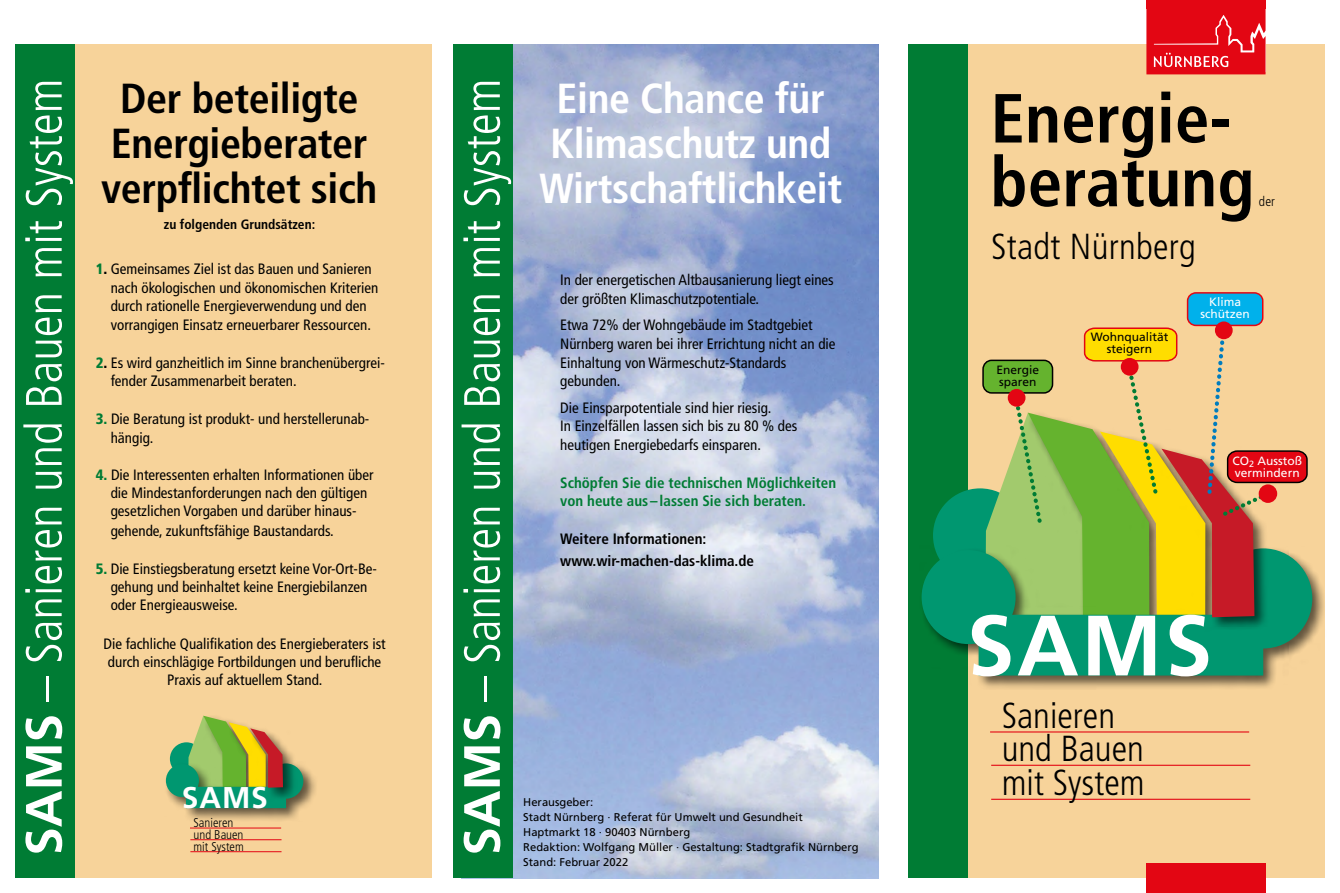
<style>
.page{position:relative;width:1340px;height:893px;background:#fff}
.page>*{position:absolute;margin:0;border:0;box-sizing:border-box;transform-origin:0 0}
.StN__Referat_9_10_5{font:700 85.5px "Frutiger LT Std";color:#fff}
.StN__Referat_9_10_5-2{font:700 condensed 69.3px "Frutiger LT Std";color:#000}
.StN__Referat_9_10_5-3{font:300 condensed 51px "Frutiger LT Std";color:#fff}
.StN__Referat_9_10_5-4{font:700 condensed 42px "Frutiger LT Std";letter-spacing:-.01em;color:#fff}
.StN__Referat_9_10_5-5{font:700 condensed 42px "Frutiger LT Std";letter-spacing:-.01em;color:#000}
.StN__Referat_9_10_5-6{font:300 condensed 36.15px "Frutiger LT Std";color:#000}
.StN__Referat_9_10_5-7{font:700 30px "Frutiger LT Std";color:#fff}
.StN__Referat_9_10_5-8{font:condensed 15px/18px "Frutiger LT Std";color:#000}
.StN__Referat_9_10_5-9{font:700 condensed 15px/18px "Frutiger LT Std";color:#007c34}
.StN__Referat_9_10_5-10{font:700 condensed 15px "Frutiger LT Std";color:#000}
.StN__Referat_9_10_5-11{font:700 condensed 13.5px "Frutiger LT Std";color:#000}
.StN__Referat_9_10_5-12{font:300 condensed 13.5px "Frutiger LT Std";color:#000}
.StN__Referat_9_10_5-13{font:300 condensed 12.75px "Frutiger LT Std";color:#000}
.StN__Referat_9_10_5-14{font:12px/12px "Frutiger LT Std";color:#000}
.StN__Referat_9_10_5-15{font:12px/12px "Frutiger LT Std";color:#fff}
.StN__Copytext_7_5_10{font:11.25px "Frutiger LT Std";color:#000}
.s1{font-weight:700;font-stretch:normal}
.s2{font-weight:900;color:#007c34}
.s3{font-weight:900}
</style>
<div class="page">
<img style="left:513px;top:45px;width:365px;height:833px">
<div style="left:908px;top:45px;width:416px;height:833px;background:#f7d39a"></div>
<div style="left:908px;top:45px;width:60px;height:833px;background:#007c34"></div>
<div style="left:453px;top:45px;width:60px;height:833px;background:#007c34"></div>
<hr style="left:990px;top:731px;width:259px;height:1px;background:#e30613">
<hr style="left:991px;top:765px;width:259px;height:1px;background:#e30613">
<hr style="left:991px;top:799px;width:259px;height:1px;background:#e30613">
<div style="left:933px;top:488px;width:94px;height:94px;background:#009770;border-radius:50%"></div>
<div style="left:919px;top:546px;width:408px;height:144px;background:#000;opacity:.6"></div>
<svg style="left:921px;top:548px;width:391px;height:127px;fill:#009770"></svg>
<div style="left:1160px;top:447px;width:108px;height:185px;background:#000;opacity:.6"></div>
<div style="left:1227px;top:451px;width:79px;height:31px;background:#e30613;border-radius:9px"></div>
<div style="left:1226px;top:450px;width:81px;height:33px;border:1px solid #000;border-radius:9px"></div>
<div style="left:982px;top:360px;width:71px;height:34px;border:2px solid #000;border-radius:9px"></div>
<div style="left:1187px;top:293px;width:75px;height:32px;background:#00b1eb;border-radius:8px"></div>
<div style="left:1186px;top:292px;width:77px;height:34px;border:2px solid #e30613;border-radius:8px"></div>
<div style="left:1258px;top:484px;width:19px;height:19px;background:#e30613;border-radius:50%"></div>
<svg style="left:985px;top:313px;width:287px;height:307px"></svg>
<div style="left:1007px;top:389px;width:18px;height:18px;background:#e30613;border-radius:50%"></div>
<div style="left:15px;top:45px;width:417px;height:833px;background:#f7d39a"></div>
<div style="left:15px;top:45px;width:60px;height:833px;background:#007c34"></div>
<hr style="left:190px;top:828px;width:91px;height:1px;background:#e30613">
<hr style="left:190px;top:839px;width:91px;height:1px;background:#e30613">
<hr style="left:190px;top:851px;width:91px;height:1px;background:#e30613">
<div style="left:164px;top:761px;width:154px;height:61px;background:#000;opacity:.6"></div>
<svg style="left:166px;top:716px;width:137px;height:92px"></svg>
<div style="left:1146px;top:863px;width:119px;height:30px;background:#e30613"></div>
<svg style="left:1146px;top:9px;width:119px;height:65px;background:#e51c28"></svg>
<div style="left:1146px;top:0;width:119px;height:9px;background:#e30613"></div>
<p class="StN__Referat_9_10_5-5" style="left:120px;top:73px;width:240px">Der beteiligte</p>
<p class="StN__Referat_9_10_5-5" style="left:111px;top:118px;width:258px">Energieberater</p>
<p class="StN__Referat_9_10_5-5" style="left:101px;top:163px;width:278px">verpflichtet sich</p>
<p class="StN__Referat_9_10_5-11" style="left:164px;top:216px;width:153px">zu folgenden Grundsätzen:</p>
<p class="StN__Referat_9_10_5-3" style="left:15px;top:856px;width:779px;rotate:-90deg"><span class="s1">SAMS</span> – Sanieren und Bauen mit System</p>
<p class="StN__Referat_9_10_5-3" style="left:453px;top:856px;width:779px;rotate:-90deg"><span class="s1">SAMS</span> – Sanieren und Bauen mit System</p>
<p class="StN__Referat_9_10_5-8" style="left:96px;top:260px;width:277px"><span class="s2">1</span><span class="s3">.</span> Gemeinsames Ziel ist das Bauen und Sanieren</p>
<p class="StN__Referat_9_10_5-8" style="left:111px;top:278px;width:269px">nach ökologischen und ökonomischen Kriterien</p>
<p class="StN__Referat_9_10_5-8" style="left:111px;top:297px;width:257px">durch rationelle Energieverwendung und den</p>
<p class="StN__Referat_9_10_5-8" style="left:111px;top:316px;width:262px">vorrangigen Einsatz erneuerbarer Ressourcen.</p>
<p class="StN__Referat_9_10_5-8" style="left:111px;top:353px;width:276px;text-indent:-15px"><span class="s2">2</span><span class="s3">.</span> Es wird ganzheitlich im Sinne branchenübergrei&shy;fender Zusammenarbeit beraten.</p>
<p class="StN__Referat_9_10_5-8" style="left:96px;top:410px;width:275px"><span class="s2">3.</span> Die Beratung ist produkt- und herstellerunab-</p>
<p class="StN__Referat_9_10_5-8" style="left:111px;top:428px;width:44px">hängig.</p>
<p class="StN__Referat_9_10_5-8" style="left:96px;top:466px;width:279px;text-align:center"><span class="s2">4.</span> Die Interessenten erhalten Informationen über die Mindestanforderungen nach den gültigen gesetzlichen Vorgaben und darüber hinaus-</p>
<p class="StN__Referat_9_10_5-8" style="left:111px;top:522px;width:224px">gehende, zukunftsfähige Baustandards.</p>
<p class="StN__Referat_9_10_5-8" style="left:111px;top:560px;width:268px;text-indent:-15px"><span class="s2">5.</span> Die Einstiegsberatung ersetzt keine Vor-Ort-Be&shy;gehung und beinhaltet keine Energiebilanzen oder Energieausweise.</p>
<p class="StN__Referat_9_10_5-8" style="left:103px;top:635px;width:284px;text-align:center">Die fachliche Qualifikation des Energieberaters ist durch einschlägige Fortbildungen und berufliche<br>Praxis auf aktuellem Stand.</p>
<p class="StN__Referat_9_10_5-7" style="left:182px;top:780px;width:88px">SAMS</p>
<p class="StN__Referat_9_10_5-13" style="left:193px;top:816px;width:41px">Sanieren</p>
<p class="StN__Referat_9_10_5-13" style="left:193px;top:827px;width:51px">und Bauen</p>
<p class="StN__Referat_9_10_5-13" style="left:193px;top:839px;width:52px">mit System</p>
<p class="StN__Referat_9_10_5-4" style="left:556px;top:73px;width:270px">Eine Chance für</p>
<p class="StN__Referat_9_10_5-4" style="left:550px;top:118px;width:283px">Klimaschutz und</p>
<p class="StN__Referat_9_10_5-4" style="left:539px;top:163px;width:304px">Wirtschaftlichkeit</p>
<p class="StN__Referat_9_10_5-8" style="left:560px;top:271px;width:275px">In der energetischen Altbausanierung liegt eines</p>
<p class="StN__Referat_9_10_5-8" style="left:560px;top:290px;width:200px">der größten Klimaschutzpotentiale.</p>
<p class="StN__Referat_9_10_5-8" style="left:560px;top:316px;width:254px">Etwa 72% der Wohngebäude im Stadtgebiet</p>
<p class="StN__Referat_9_10_5-8" style="left:560px;top:335px;width:277px">Nürnberg waren bei ihrer Errichtung nicht an die</p>
<p class="StN__Referat_9_10_5-8" style="left:560px;top:353px;width:227px">Einhaltung von Wärmeschutz-Standards</p>
<p class="StN__Referat_9_10_5-8" style="left:560px;top:372px;width:62px">gebunden.</p>
<p class="StN__Referat_9_10_5-8" style="left:560px;top:398px;width:213px">Die Einsparpotentiale sind hier riesig.</p>
<p class="StN__Referat_9_10_5-8" style="left:560px;top:417px;width:239px">In Einzelfällen lassen sich bis zu 80 % des</p>
<p class="StN__Referat_9_10_5-8" style="left:560px;top:436px;width:202px">heutigen Energiebedarfs einsparen.</p>
<p class="StN__Referat_9_10_5-9" style="left:560px;top:473px;width:277px">Schöpfen Sie die technischen Möglichkeiten von heute aus –lassen Sie sich beraten.</p>
<p class="StN__Referat_9_10_5-10" style="left:560px;top:530px;width:148px">Weitere Informationen:</p>
<p class="StN__Referat_9_10_5-10" style="left:560px;top:552px;width:195px">www.wir-machen-das-klima.de</p>
<p class="StN__Copytext_7_5_10" style="left:523px;top:796px;width:72px">Herausgeber:</p>
<p class="StN__Copytext_7_5_10" style="left:523px;top:811px;width:281px">Stadt Nürnberg · Referat für Umwelt und Gesundheit</p>
<p class="StN__Copytext_7_5_10" style="left:523px;top:826px;width:168px">Haptmarkt 18 · 90403 Nürnberg</p>
<p class="StN__Copytext_7_5_10" style="left:523px;top:841px;width:337px">Redaktion: Wolfgang Müller · Gestaltung: Stadtgrafik Nürnberg</p>
<p class="StN__Copytext_7_5_10" style="left:523px;top:856px;width:107px">Stand: Februar 2022</p>
<p class="StN__Referat_9_10_5-2" style="left:990px;top:77px;width:242px">Energie-</p>
<p class="StN__Referat_9_10_5-2" style="left:990px;top:141px;width:265px">beratung</p>
<p class="StN__Referat_9_10_5-6" style="left:991px;top:226px;width:206px">Stadt Nürnberg</p>
<p class="StN__Referat_9_10_5-12" style="left:1258px;top:194px;width:18px">der</p>
<p class="StN__Referat_9_10_5-14" style="left:996px;top:364px;width:44px">Energie sparen</p>
<p class="StN__Referat_9_10_5-14" style="left:1090px;top:331px;width:79px;text-align:center">Wohnqualität steigern</p>
<p class="StN__Referat_9_10_5-15" style="left:1200px;top:295px;width:51px;text-align:center">Klima schützen</p>
<p class="StN__Referat_9_10_5-15" style="left:1232px;top:455px;width:71px">CO<sub>2</sub> Ausstoß vermindern</p>
<p class="StN__Referat_9_10_5" style="left:966px;top:595px;width:247px">SAMS</p>
<p class="StN__Referat_9_10_5-6" style="left:1001px;top:694px;width:115px">Sanieren</p>
<p class="StN__Referat_9_10_5-6" style="left:1001px;top:728px;width:144px">und Bauen</p>
<p class="StN__Referat_9_10_5-6" style="left:1001px;top:762px;width:144px">mit System</p>
</div>
